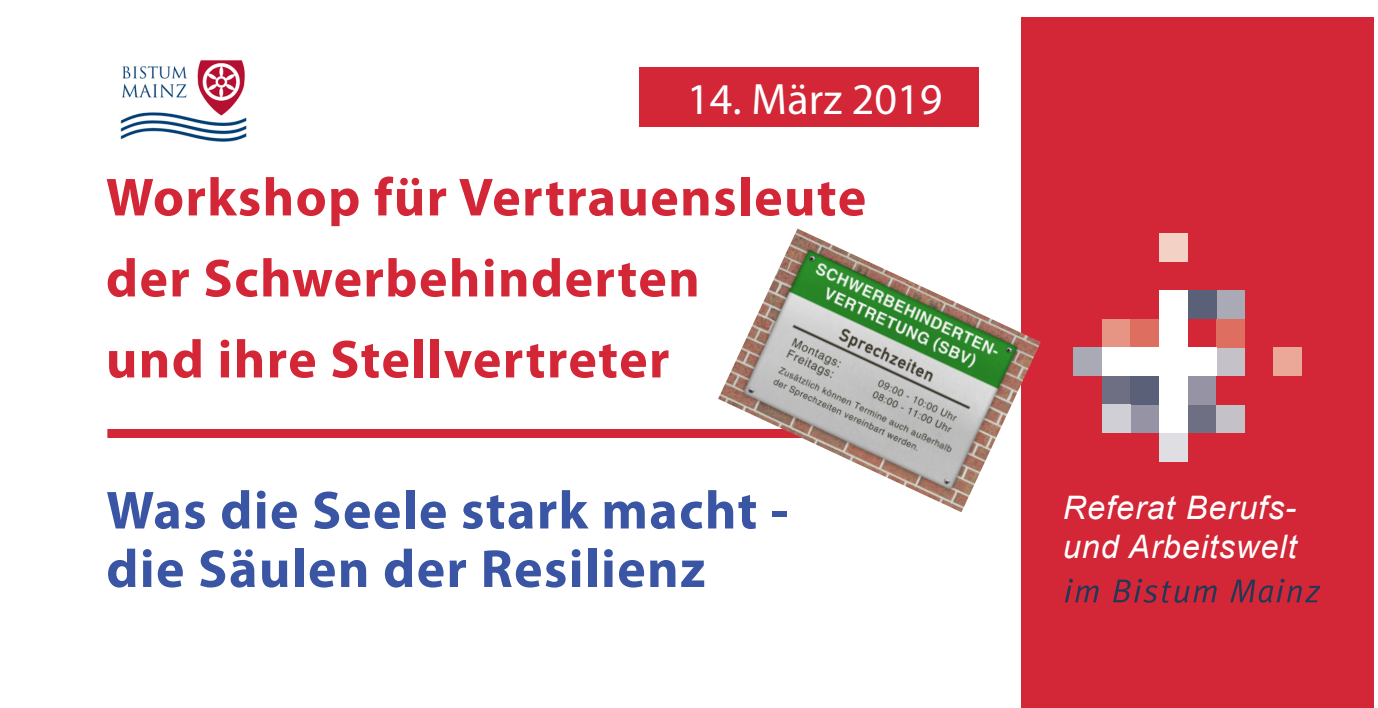
<style>
.page{position:relative;width:1378px;height:708px;background:#fff}
.page>*{position:absolute;margin:0;border:0;box-sizing:border-box;transform-origin:0 0}
.t1{font:700 54px/81px "Myriad Pro";letter-spacing:.025em;color:#d32636}
.t2{font:700 54px/58.5px "Myriad Pro";letter-spacing:.025em;color:#3955a4}
.t3{font:44.1px "Myriad Pro";color:#fff}
.t4{font:italic 32.4px "Arial";letter-spacing:.03em;color:#fff}
</style>
<div class="page">
<div style="left:1021px;top:17px;width:352px;height:691px;background:#d32636"></div>
<img style="left:120px;top:60px;width:127px;height:82px">
<div style="left:107px;top:429px;width:782px;height:9px;background:#d32636"></div>
<div style="left:640px;top:67px;width:339px;height:60px;background:#d32636"></div>
<img style="left:718px;top:229px;width:323px;height:283px">
<svg style="left:1065px;top:579px;width:33px;height:23px"></svg>
<svg style="left:1113px;top:579px;width:103px;height:24px"></svg>
<svg style="left:1230px;top:579px;width:90px;height:24px"></svg>
<div style="left:1130px;top:405px;width:29px;height:28px;background:#9693a4"></div>
<div style="left:1187px;top:405px;width:29px;height:28px;background:#6e6f83"></div>
<div style="left:1216px;top:405px;width:29px;height:28px;background:#c4c1c9"></div>
<div style="left:1102px;top:376px;width:28px;height:29px;background:#6e6f83"></div>
<div style="left:1130px;top:376px;width:29px;height:29px;background:#5a6078"></div>
<div style="left:1187px;top:376px;width:29px;height:29px;background:#9693a4"></div>
<div style="left:1216px;top:347px;width:29px;height:29px;background:#c4c1c9"></div>
<div style="left:1273px;top:347px;width:29px;height:29px;background:#eba797"></div>
<div style="left:1102px;top:319px;width:28px;height:28px;background:#e69483"></div>
<div style="left:1130px;top:319px;width:29px;height:28px;background:#de6f60"></div>
<div style="left:1216px;top:319px;width:29px;height:28px;background:#de6f60"></div>
<div style="left:1216px;top:290px;width:29px;height:29px;background:#aaa9b6"></div>
<div style="left:1159px;top:233px;width:28px;height:29px;background:#f4d1c5"></div>
<div style="left:1159px;top:433px;width:28px;height:29px;background:#dfdee3"></div>
<div style="left:1187px;top:290px;width:29px;height:29px;background:#5a6078"></div>
<div style="left:1073px;top:347px;width:29px;height:29px;background:#aaa9b6"></div>
<div style="left:1102px;top:405px;width:28px;height:28px;background:#d1cfd6"></div>
<div style="left:1102px;top:347px;width:28px;height:29px;background:#fff"></div>
<div style="left:1130px;top:347px;width:29px;height:29px;background:#fff"></div>
<div style="left:1187px;top:347px;width:29px;height:29px;background:#fff"></div>
<div style="left:1159px;top:405px;width:28px;height:28px;background:#fff"></div>
<div style="left:1159px;top:376px;width:28px;height:29px;background:#fff"></div>
<div style="left:1159px;top:319px;width:28px;height:28px;background:#fff"></div>
<div style="left:1159px;top:290px;width:28px;height:29px;background:#fff"></div>
<div style="left:1159px;top:347px;width:28px;height:29px;background:#fff"></div>
<p class="t3" style="left:687px;top:72px;width:257px">14. März 2019</p>
<p class="t1" style="left:106px;top:155px;width:762px">Workshop für Vertrauensleute der Schwerbehinderten<br>und ihre Stellvertreter</p>
<p class="t2" style="left:106px;top:479px;width:683px">Was die Seele stark macht - die Säulen der Resilienz</p>
<p class="t4" style="left:1062px;top:487px;width:235px">Referat Berufs-</p>
<p class="t4" style="left:1062px;top:526px;width:235px">und Arbeitswelt</p>
</div>
